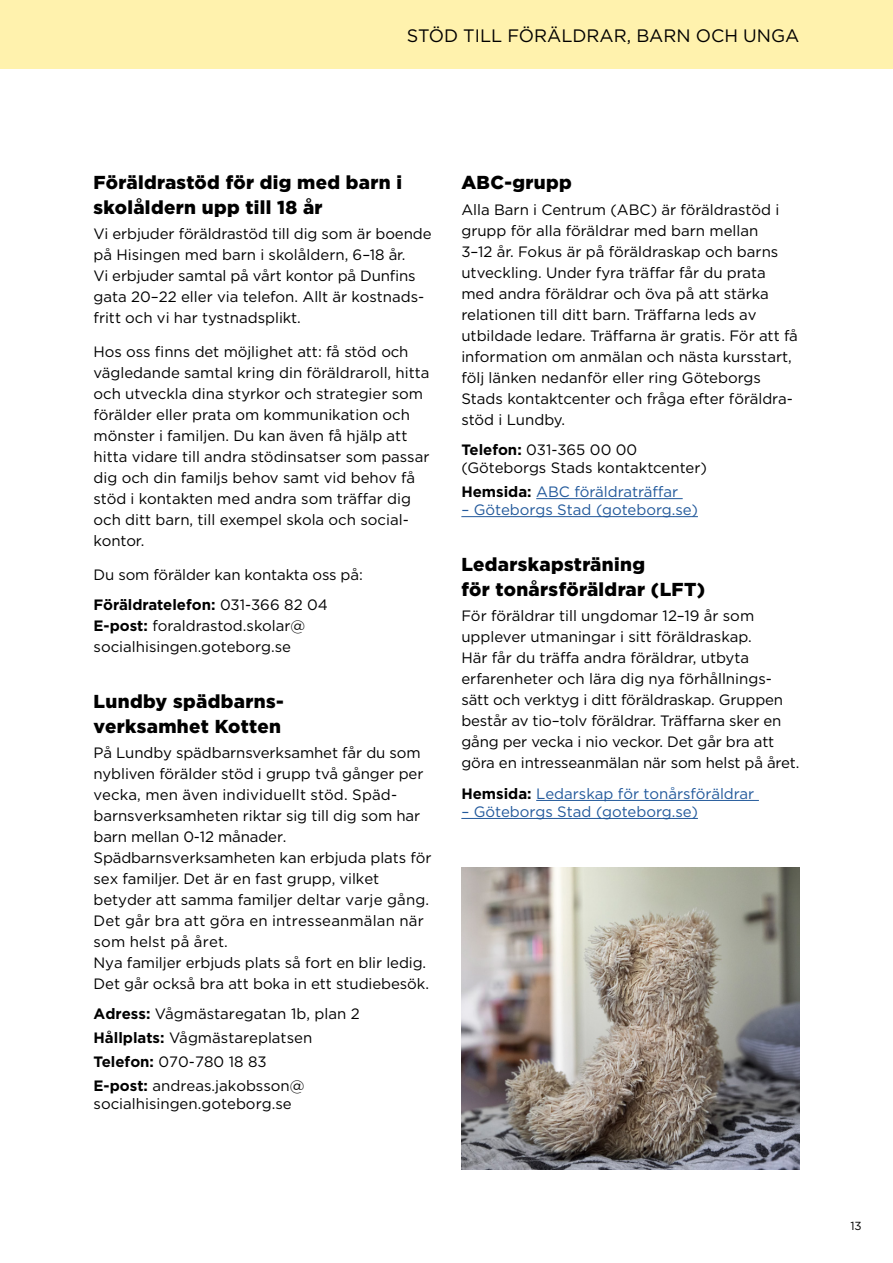
<style>
.page{position:relative;width:893px;height:1263px;background:#fff}
.page>*{position:absolute;margin:0;border:0;box-sizing:border-box;transform-origin:0 0}
.Kontaktinfo{font:900 18.75px/24.8px "Gotham";letter-spacing:.02em;color:#000}
.Mellanrubrik{font:900 18.75px/24.8px "Gotham";letter-spacing:.02em;color:#000}
.Mötesplats_sidhuvud{font:18px "Gotham";color:#000}
.Kontaktinfo-2{font:15px/21px "Gotham";color:#000}
.Brödtext{font:15px/21px "Gotham";color:#000}
.Kontaktinfo-3{font:15px "Gotham";color:#22599b}
.t1{font:11.7px "Gotham";color:#000}
.s1{font-weight:700}
.s2{font-weight:700;color:#000}
</style>
<div class="page">
<div style="left:0;top:0;width:893px;height:68px;background:#fff2ad"></div>
<hr style="left:536px;top:498px;width:147px;height:1px;background:#22599b">
<hr style="left:461px;top:516px;width:237px;height:1px;background:#22599b">
<hr style="left:536px;top:800px;width:223px;height:1px;background:#22599b">
<hr style="left:461px;top:818px;width:237px;height:1px;background:#22599b">
<img style="left:461px;top:867px;width:338px;height:302px">
<p class="Mötesplats_sidhuvud" style="left:407px;top:24px;width:394px">STÖD TILL FÖRÄLDRAR, BARN OCH UNGA</p>
<p class="Kontaktinfo" style="left:94px;top:170px;width:310px">Föräldrastöd för dig med barn i skolåldern upp till 18 år</p>
<p class="Kontaktinfo-2" style="left:94px;top:223px;width:340px">Vi erbjuder föräldrastöd till dig som är boende på Hisingen med barn i skolåldern, 6–18 år.<br>Vi erbjuder samtal på vårt kontor på Dunfins gata 20–22 eller via telefon. Allt är kostnads&shy;fritt och vi har tystnadsplikt.</p>
<p class="Kontaktinfo-2" style="left:94px;top:341px;width:337px">Hos oss finns det möjlighet att: få stöd och vägledande samtal kring din föräldraroll, hitta och utveckla dina styrkor och strategier som förälder eller prata om kommunikation och mönster i familjen. Du kan även få hjälp att hitta vidare till andra stödinsatser som passar dig och din familjs behov samt vid behov få stöd i kontakten med andra som träffar dig och ditt barn, till exempel skola och social&shy;kontor.</p>
<p class="Kontaktinfo-2" style="left:94px;top:559px;width:271px;line-height:30.3px">Du som förälder kan kontakta oss på:<br><span class="s1">Föräldratelefon:</span> 031-366 82 04</p>
<p class="Kontaktinfo-2" style="left:94px;top:615px;width:213px"><span class="s1">E-post:</span> foraldrastod.skolar@ socialhisingen.goteborg.se</p>
<p class="Kontaktinfo" style="left:94px;top:689px;width:192px">Lundby spädbarns&shy;verksamhet Kotten</p>
<p class="Kontaktinfo-2" style="left:94px;top:742px;width:339px">På Lundby spädbarnsverksamhet får du som nybliven förälder stöd i grupp två gånger per vecka, men även individuellt stöd. Späd&shy;barnsverksamheten riktar sig till dig som har barn mellan 0-12 månader.<br>Spädbarnsverksamheten kan erbjuda plats för sex familjer. Det är en fast grupp, vilket betyder att samma familjer deltar varje gång.<br>Det går bra att göra en intresseanmälan när som helst på året.<br>Nya familjer erbjuds plats så fort en blir ledig.<br>Det går också bra att boka in ett studiebesök.</p>
<p class="Kontaktinfo-2" style="left:94px;top:1002px;width:268px;line-height:23.9px"><span class="s1">Adress:</span> Vågmästaregatan 1b, plan 2<br><span class="s1">Hållplats:</span> Vågmästareplatsen<br><span class="s1">Telefon:</span> 070-780 18 83<br><span class="s1">E-post:</span> andreas.jakobsson@</p>
<p class="Kontaktinfo-2" style="left:94px;top:1092px;width:200px">socialhisingen.goteborg.se</p>
<p class="Mellanrubrik" style="left:461px;top:170px;width:112px">ABC-grupp</p>
<p class="Brödtext" style="left:461px;top:198px;width:338px">Alla Barn i Centrum (ABC) är föräldrastöd i grupp för alla föräldrar med barn mellan<br>3–12 år. Fokus är på föräldraskap och barns utveckling. Under fyra träffar får du prata med andra föräldrar och öva på att stärka relationen till ditt barn. Träffarna leds av utbildade ledare. Träffarna är gratis. För att få information om anmälan och nästa kursstart, följ länken nedanför eller ring Göteborgs Stads kontaktcenter och fråga efter föräldra&shy;stöd i Lundby.</p>
<p class="Kontaktinfo-2" style="left:461px;top:441px;width:247px;line-height:18px"><span class="s1">Telefon:</span> 031-365 00 00 (Göteborgs Stads kontaktcenter)</p>
<p class="Kontaktinfo-3" style="left:461px;top:482px;width:218px"><span class="s2">Hemsida:</span> ABC föräldraträffar</p>
<p class="Kontaktinfo-3" style="left:461px;top:500px;width:238px">– Göteborgs Stad (goteborg.se)</p>
<p class="Mellanrubrik" style="left:461px;top:552px;width:245px">Ledarskapsträning<br>för tonårsföräldrar (LFT)</p>
<p class="Brödtext" style="left:461px;top:605px;width:340px">För föräldrar till ungdomar 12–19 år som upplever utmaningar i sitt föräldraskap.<br>Här får du träffa andra föräldrar, utbyta erfarenheter och lära dig nya förhållnings&shy;sätt och verktyg i ditt föräldraskap. Gruppen består av tio–tolv föräldrar. Träffarna sker en gång per vecka i nio veckor. Det går bra att göra en intresseanmälan när som helst på året.</p>
<p class="Kontaktinfo-3" style="left:461px;top:784px;width:294px"><span class="s2">Hemsida:</span> Ledarskap för tonårsföräldrar</p>
<p class="Kontaktinfo-3" style="left:461px;top:802px;width:238px">– Göteborgs Stad (goteborg.se)</p>
<p class="t1" style="left:850px;top:1218px;width:13px">13</p>
</div>
